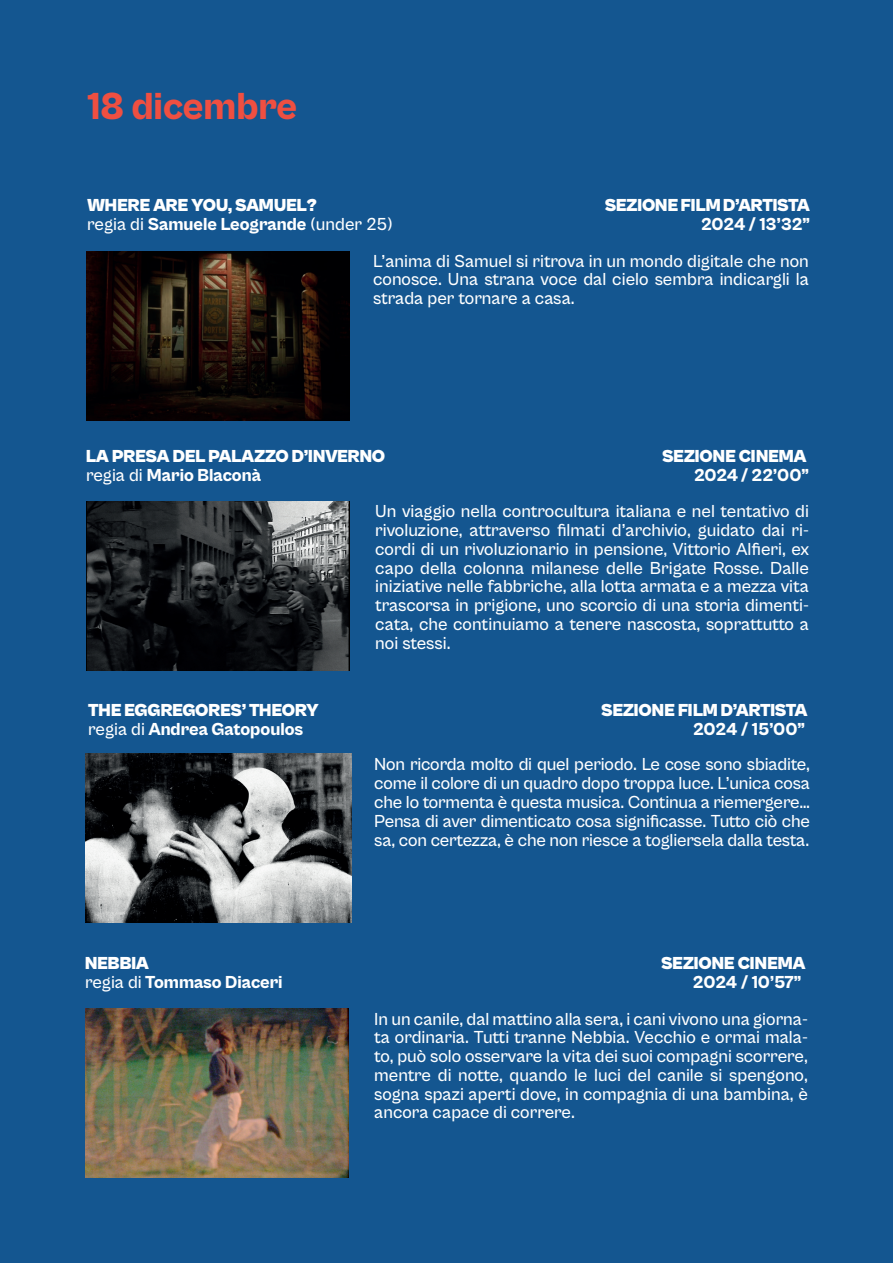
<style>
.page{position:relative;width:893px;height:1263px;background:#145690}
.page>*{position:absolute;margin:0;border:0;box-sizing:border-box;transform-origin:0 0}
.t1{font:800 39px "Cabinet Grotesk";color:#ef4f41}
.t2{font:500 18px/18.8px "Cabinet Grotesk";letter-spacing:-.005em;color:#fff;text-align:justify}
.t3{font:900 18px "Cabinet Grotesk";letter-spacing:-.01em;color:#fff}
.t4{font:800 18px "Cabinet Grotesk";color:#fff}
.s1{font-weight:800}
.s2{font-weight:500}
</style>
<div class="page">
<img style="left:86px;top:252px;width:264px;height:169px">
<img style="left:86px;top:502px;width:264px;height:169px">
<img style="left:85px;top:754px;width:267px;height:169px">
<img style="left:85px;top:1009px;width:264px;height:169px">
<h1 class="t1" style="left:87px;top:85px;width:212px">18 dicembre</h1>
<p class="t3" style="left:87px;top:196px;width:231px">WHERE ARE YOU, SAMUEL?</p>
<p class="t3" style="left:605px;top:196px;width:207px">SEZIONE FILM D’ARTISTA</p>
<p class="t2" style="left:87px;top:215px;width:307px">regia di <span class="s1">Samuele Leogrande</span> (under 25)</p>
<p class="t4" style="left:701px;top:214px;width:111px">2024 / 13’32”</p>
<p class="t2" style="left:373px;top:251px;width:437px">L’anima di Samuel si ritrova in un mondo digitale che non conosce. Una strana voce dal cielo sembra indicargli la strada per tornare a casa.</p>
<p class="t3" style="left:86px;top:447px;width:301px">LA PRESA DEL PALAZZO D’INVERNO</p>
<p class="t3" style="left:662px;top:447px;width:146px">SEZIONE CINEMA</p>
<p class="t4" style="left:86px;top:465px;width:177px"><span class="s2">regia di</span> Mario Blaconà</p>
<p class="t4" style="left:694px;top:465px;width:117px">2024 / 22’00”</p>
<p class="t2" style="left:375px;top:502px;width:435px">Un viaggio nella controcultura italiana e nel tentativo di rivoluzione, attraverso filmati d’archivio, guidato dai ri&shy;cordi di un rivoluzionario in pensione, Vittorio Alfieri, ex capo della colonna milanese delle Brigate Rosse. Dalle iniziative nelle fabbriche, alla lotta armata e a mezza vita trascorsa in prigione, uno scorcio di una storia dimenti&shy;cata, che continuiamo a tenere nascosta, soprattutto a noi stessi.</p>
<p class="t3" style="left:88px;top:701px;width:232px">THE EGGREGORES’ THEORY</p>
<p class="t3" style="left:601px;top:701px;width:208px">SEZIONE FILM D’ARTISTA</p>
<p class="t4" style="left:88px;top:719px;width:217px"><span class="s2">regia di</span> Andrea Gatopoulos</p>
<p class="t4" style="left:693px;top:719px;width:114px">2024 / 15’00”</p>
<p class="t2" style="left:374px;top:755px;width:437px">Non ricorda molto di quel periodo. Le cose sono sbiadite, come il colore di un quadro dopo troppa luce. L’unica cosa che lo tormenta è questa musica. Continua a riemergere… Pensa di aver dimenticato cosa significasse. Tutto ciò che sa, con certezza, è che non riesce a togliersela dalla testa.</p>
<p class="t3" style="left:85px;top:954px;width:65px">NEBBIA</p>
<p class="t3" style="left:661px;top:954px;width:146px">SEZIONE CINEMA</p>
<p class="t4" style="left:85px;top:972px;width:199px"><span class="s2">regia di</span> Tommaso Diaceri</p>
<p class="t4" style="left:693px;top:972px;width:110px">2024 / 10’57”</p>
<p class="t2" style="left:374px;top:1009px;width:435px">In un canile, dal mattino alla sera, i cani vivono una giorna&shy;ta ordinaria. Tutti tranne Nebbia. Vecchio e ormai mala&shy;to, può solo osservare la vita dei suoi compagni scorrere, mentre di notte, quando le luci del canile si spengono, sogna spazi aperti dove, in compagnia di una bambina, è ancora capace di correre.</p>
</div>
